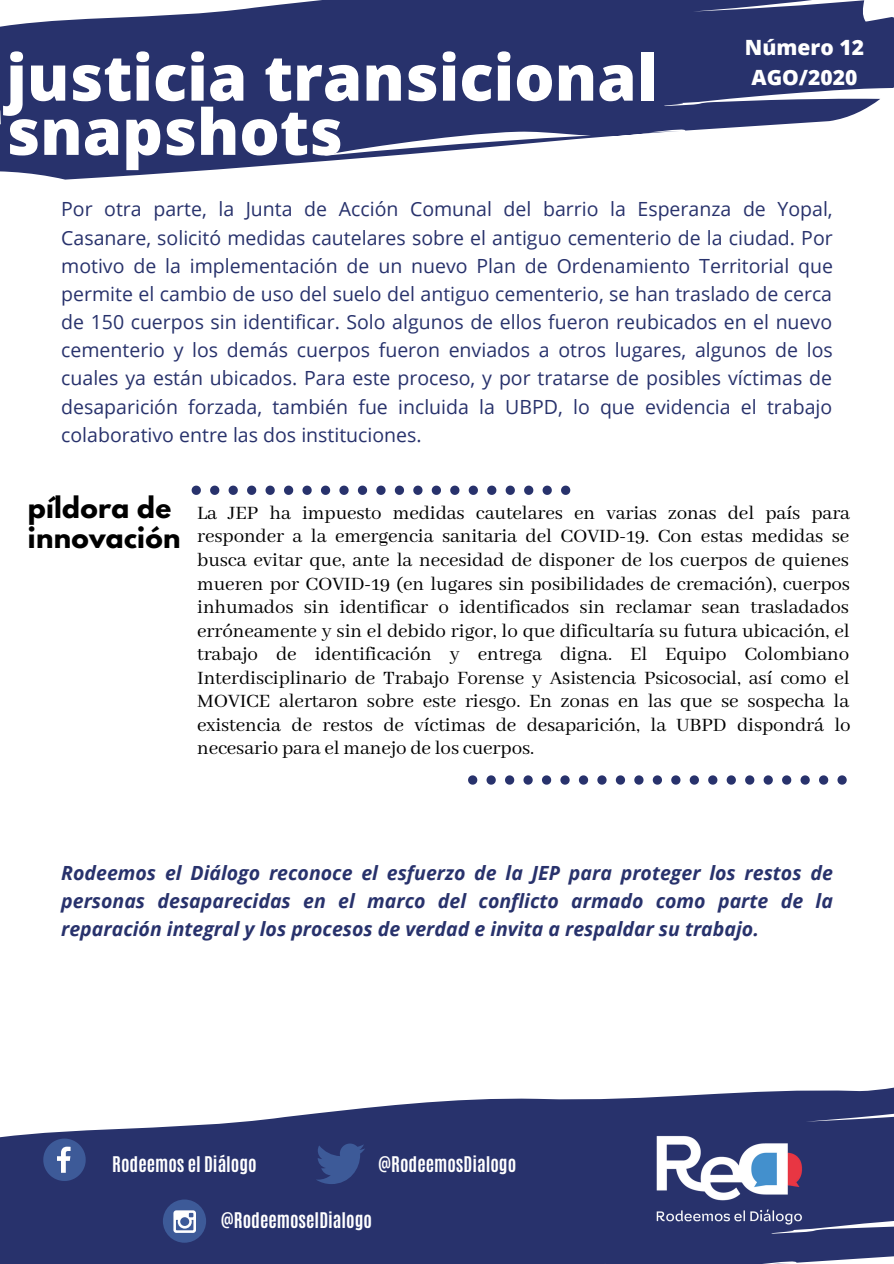
<style>
.page{position:relative;width:894px;height:1264px;background:#fff}
.page>*{position:absolute;margin:0;border:0;box-sizing:border-box;transform-origin:0 0}
.t1{font:800 63.45px/54.2px "Open Sans";color:#fff}
.t2{font:700 26.25px/30.2px "League Spartan";letter-spacing:.01em;color:#000}
.t3{font:21px/23.5px "Abhaya Libre";letter-spacing:-.005em;color:#000;text-align:justify}
.t4{font:800 21px/29.2px "Open Sans";color:#fff;text-align:center}
.t5{font:19.5px/28.2px "Open Sans";color:#28326c;text-align:justify}
.t6{font:italic 700 19.5px/28.2px "Open Sans";color:#28326c;text-align:justify}
.t7{font:700 18px "Antonio";color:#fff}
</style>
<div class="page">
<svg style="left:0;top:0;width:893px;height:180px;fill:#28326c"></svg>
<svg style="left:0;top:1087px;width:893px;height:176px;fill:#28326c"></svg>
<svg style="left:43px;top:1138px;width:43px;height:42px;background:#4b6198"></svg>
<svg style="left:315px;top:1143px;width:50px;height:41px;background:#344985"></svg>
<div style="left:163px;top:1199px;width:43px;height:43px;background:#3d5a98;border-radius:50%"></div>
<svg style="left:173px;top:1210px;width:23px;height:22px"></svg>
<img style="left:622px;top:1093px;width:214px;height:162px">
<svg style="left:191px;top:485px;width:10px;height:10px"></svg>
<svg style="left:210px;top:485px;width:9px;height:10px"></svg>
<svg style="left:228px;top:485px;width:10px;height:10px"></svg>
<svg style="left:247px;top:485px;width:9px;height:10px"></svg>
<svg style="left:265px;top:485px;width:10px;height:10px"></svg>
<svg style="left:284px;top:485px;width:9px;height:10px"></svg>
<svg style="left:302px;top:485px;width:9px;height:10px"></svg>
<svg style="left:321px;top:485px;width:9px;height:10px"></svg>
<svg style="left:339px;top:485px;width:9px;height:10px"></svg>
<svg style="left:358px;top:485px;width:9px;height:10px"></svg>
<svg style="left:376px;top:485px;width:9px;height:10px"></svg>
<svg style="left:394px;top:485px;width:10px;height:10px"></svg>
<svg style="left:413px;top:485px;width:9px;height:10px"></svg>
<svg style="left:431px;top:485px;width:10px;height:10px"></svg>
<svg style="left:450px;top:485px;width:9px;height:10px"></svg>
<svg style="left:468px;top:485px;width:10px;height:10px"></svg>
<svg style="left:487px;top:485px;width:9px;height:10px"></svg>
<svg style="left:505px;top:485px;width:9px;height:10px"></svg>
<svg style="left:524px;top:485px;width:9px;height:10px"></svg>
<svg style="left:542px;top:485px;width:9px;height:10px"></svg>
<svg style="left:561px;top:485px;width:9px;height:10px"></svg>
<svg style="left:468px;top:775px;width:9px;height:9px"></svg>
<svg style="left:486px;top:775px;width:9px;height:9px"></svg>
<svg style="left:505px;top:775px;width:9px;height:9px"></svg>
<svg style="left:523px;top:775px;width:9px;height:9px"></svg>
<svg style="left:542px;top:775px;width:9px;height:9px"></svg>
<svg style="left:560px;top:775px;width:9px;height:9px"></svg>
<svg style="left:578px;top:775px;width:10px;height:9px"></svg>
<svg style="left:597px;top:775px;width:9px;height:9px"></svg>
<svg style="left:615px;top:775px;width:10px;height:9px"></svg>
<svg style="left:634px;top:775px;width:9px;height:9px"></svg>
<svg style="left:652px;top:775px;width:9px;height:9px"></svg>
<svg style="left:671px;top:775px;width:9px;height:9px"></svg>
<svg style="left:689px;top:775px;width:9px;height:9px"></svg>
<svg style="left:708px;top:775px;width:9px;height:9px"></svg>
<svg style="left:726px;top:775px;width:9px;height:9px"></svg>
<svg style="left:745px;top:775px;width:9px;height:9px"></svg>
<svg style="left:763px;top:775px;width:9px;height:9px"></svg>
<svg style="left:782px;top:775px;width:9px;height:9px"></svg>
<svg style="left:800px;top:775px;width:9px;height:9px"></svg>
<svg style="left:819px;top:775px;width:9px;height:9px"></svg>
<svg style="left:837px;top:775px;width:9px;height:9px"></svg>
<p class="t4" style="left:744px;top:33px;width:120px">Número 12<br>AGO/2020</p>
<h1 class="t1" style="left:6px;top:49px;width:652px">justicia transicional snapshots</h1>
<p class="t5" style="left:61px;top:195px;width:773px">Por otra parte, la Junta de Acción Comunal del barrio la Esperanza de Yopal, Casanare, solicitó medidas cautelares sobre el antiguo cementerio de la ciudad. Por motivo de la implementación de un nuevo Plan de Ordenamiento Territorial que permite el cambio de uso del suelo del antiguo cementerio, se han traslado de cerca de 150 cuerpos sin identificar. Solo algunos de ellos fueron reubicados en el nuevo cementerio y los demás cuerpos fueron enviados a otros lugares, algunos de los cuales ya están ubicados. Para este proceso, y por tratarse de posibles víctimas de desaparición forzada, también fue incluida la UBPD, lo que evidencia el trabajo colaborativo entre las dos instituciones.</p>
<p class="t2" style="left:28px;top:495px;width:154px">píldora de innovación</p>
<p class="t3" style="left:197px;top:502px;width:655px">La JEP ha impuesto medidas cautelares en varias zonas del país para responder a la emergencia sanitaria del COVID-19. Con estas medidas se busca evitar que, ante la necesidad de disponer de los cuerpos de quienes mueren por COVID-19 (en lugares sin posibilidades de cremación), cuerpos inhumados sin identificar o identificados sin reclamar sean trasladados erróneamente y sin el debido rigor, lo que dificultaría su futura ubicación, el trabajo de identificación y entrega digna. El Equipo Colombiano Interdisciplinario de Trabajo Forense y Asistencia Psicosocial, así como el MOVICE alertaron sobre este riesgo. En zonas en las que se sospecha la existencia de restos de víctimas de desaparición, la UBPD dispondrá lo necesario para el manejo de los cuerpos.</p>
<p class="t6" style="left:61px;top:858px;width:773px">Rodeemos el Diálogo reconoce el esfuerzo de la JEP para proteger los restos de personas desaparecidas en el marco del conflicto armado como parte de la reparación integral y los procesos de verdad e invita a respaldar su trabajo.</p>
<p class="t7" style="left:112px;top:1151px;width:146px">Rodeemos el Diálogo</p>
<p class="t7" style="left:378px;top:1151px;width:140px">@RodeemosDialogo</p>
<p class="t7" style="left:221px;top:1207px;width:153px">@RodeemoselDialogo</p>
</div>
